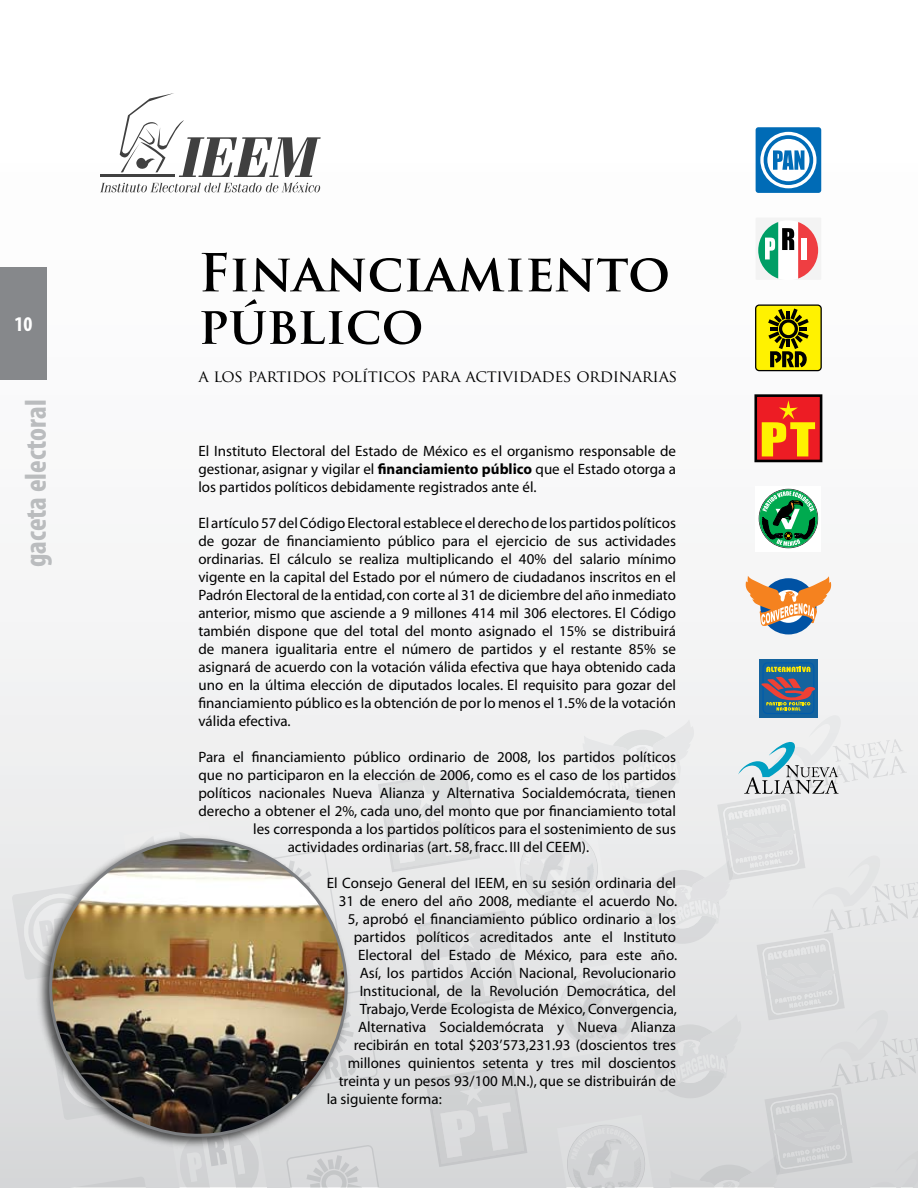
<style>
.page{position:relative;width:918px;height:1188px;background:#fff}
.page>*{position:absolute;margin:0;border:0;box-sizing:border-box;transform-origin:0 0}
.t1{font:700 51px/52.5px "Trajan Pro";color:#000}
.t2{font:700 condensed 30px "Myriad Pro";color:#babcbe}
.t3{font:700 condensed 21px "Myriad Pro";color:#fff}
.t4{font:16.5px "Trajan Pro";letter-spacing:-.02em;color:#000}
.t5{font:15px/18px "Myriad";color:#000;text-align:justify}
.s1{font-weight:700}
</style>
<div class="page">
<div style="left:0;top:5px;width:918px;height:1182px;background:#fbfbfc"></div>
<svg style="left:100px;top:93px;width:221px;height:99px"></svg>
<div style="left:0;top:267px;width:47px;height:113px;background:#86888b"></div>
<div style="left:756px;top:396px;width:65px;height:65px;background:#ed1c24"></div>
<div style="left:754px;top:394px;width:68px;height:68px;border:3px solid #000"></div>
<svg style="left:762px;top:400px;width:53px;height:56px"></svg>
<div style="left:756px;top:218px;width:65px;height:62px;background:#f3f3f3"></div>
<svg style="left:758px;top:221px;width:60px;height:59px"></svg>
<div style="left:801px;top:238px;width:6px;height:21px;background:#fff"></div>
<div style="left:756px;top:305px;width:65px;height:66px;background:#fff200;border-radius:4px"></div>
<div style="left:755px;top:304px;width:67px;height:67px;border:1px solid #000;border-radius:4px"></div>
<svg style="left:768px;top:309px;width:41px;height:58px"></svg>
<div style="left:756px;top:127px;width:65px;height:66px;background:#006bb6;border-radius:3px"></div>
<svg style="left:760px;top:132px;width:57px;height:56px"></svg>
<svg style="left:764px;top:135px;width:49px;height:50px"></svg>
<div style="left:756px;top:486px;width:65px;height:65px;background:#fff"></div>
<svg style="left:759px;top:489px;width:59px;height:59px"></svg>
<div style="left:759px;top:659px;width:59px;height:58px;background:#14639e"></div>
<div style="left:763px;top:662px;width:51px;height:52px;border:1px solid #005cab;border-radius:5px"></div>
<svg style="left:12px;top:667px;width:906px;height:521px"></svg>
<div style="left:760px;top:578px;width:56px;height:56px;background:#0052a4;border-radius:50%"></div>
<svg style="left:746px;top:576px;width:85px;height:51px"></svg>
<h3 class="t3" style="left:14px;top:311px;width:19px">10</h3>
<h2 class="t2" style="left:17px;top:567px;width:169px;rotate:-90deg">gaceta electoral</h2>
<h1 class="t1" style="left:198px;top:247px;width:473px">Financiamiento público</h1>
<p class="t4" style="left:198px;top:365px;width:481px">A LOS PARTIDOS POLÍTICOS PARA ACTIVIDADES ORDINARIAS</p>
<p class="t5" style="left:198px;top:443px;width:479px">El Instituto Electoral del Estado de México es el organismo responsable de gestionar, asignar y vigilar el <span class="s1">financiamiento público</span> que el Estado otorga a los partidos políticos debidamente registrados ante él.</p>
<p class="t5" style="left:198px;top:515px;width:479px">El artículo 57 del Código Electoral establece el derecho de los partidos políticos de gozar de financiamiento público para el ejercicio de sus actividades ordinarias. El cálculo se realiza multiplicando el 40% del salario mínimo vigente en la capital del Estado por el número de ciudadanos inscritos en el Padrón Electoral de la entidad, con corte al 31 de diciembre del año inmediato anterior, mismo que asciende a 9 millones 414 mil 306 electores. El Código también dispone que del total del monto asignado el 15% se distribuirá de manera igualitaria entre el número de partidos y el restante 85% se asignará de acuerdo con la votación válida efectiva que haya obtenido cada uno en la última elección de diputados locales. El requisito para gozar del financiamiento público es la obtención de por lo menos el 1.5% de la votación válida efectiva.</p>
<p class="t5" style="left:198px;top:749px;width:479px">Para el financiamiento público ordinario de 2008, los partidos políticos</p>
<p class="t5" style="left:198px;top:767px;width:479px">que no participaron en la elección de 2006, como es el caso de los partidos</p>
<p class="t5" style="left:198px;top:785px;width:479px">políticos nacionales Nueva Alianza y Alternativa Socialdemócrata, tienen</p>
<p class="t5" style="left:198px;top:803px;width:479px">derecho a obtener el 2%, cada uno, del monto que por financiamiento total</p>
<p class="t5" style="left:253px;top:821px;width:424px">les corresponda a los partidos políticos para el sostenimiento de sus</p>
<p class="t5" style="left:288px;top:839px;width:303px">actividades ordinarias (art. 58, fracc. III del CEEM).</p>
<p class="t5" style="left:327px;top:875px;width:351px">El Consejo General del IEEM, en su sesión ordinaria del</p>
<p class="t5" style="left:339px;top:893px;width:340px">31 de enero del año 2008, mediante el acuerdo No.</p>
<p class="t5" style="left:348px;top:911px;width:330px">5, aprobó el financiamiento público ordinario a los</p>
<p class="t5" style="left:354px;top:929px;width:324px">partidos políticos acreditados ante el Instituto</p>
<p class="t5" style="left:358px;top:947px;width:321px">Electoral del Estado de México, para este año.</p>
<p class="t5" style="left:360px;top:965px;width:318px">Así, los partidos Acción Nacional, Revolucionario</p>
<p class="t5" style="left:360px;top:983px;width:318px">Institucional, de la Revolución Democrática, del</p>
<p class="t5" style="left:360px;top:1001px;width:319px">Trabajo, Verde Ecologista de México, Convergencia,</p>
<p class="t5" style="left:358px;top:1019px;width:319px">Alternativa Socialdemócrata y Nueva Alianza</p>
<p class="t5" style="left:354px;top:1037px;width:324px">recibirán en total $203’573,231.93 (doscientos tres</p>
<p class="t5" style="left:348px;top:1055px;width:330px">millones quinientos setenta y tres mil doscientos</p>
<p class="t5" style="left:339px;top:1073px;width:339px">treinta y un pesos 93/100 M.N.), que se distribuirán de</p>
<p class="t5" style="left:327px;top:1091px;width:117px">la siguiente forma:</p>
</div>
